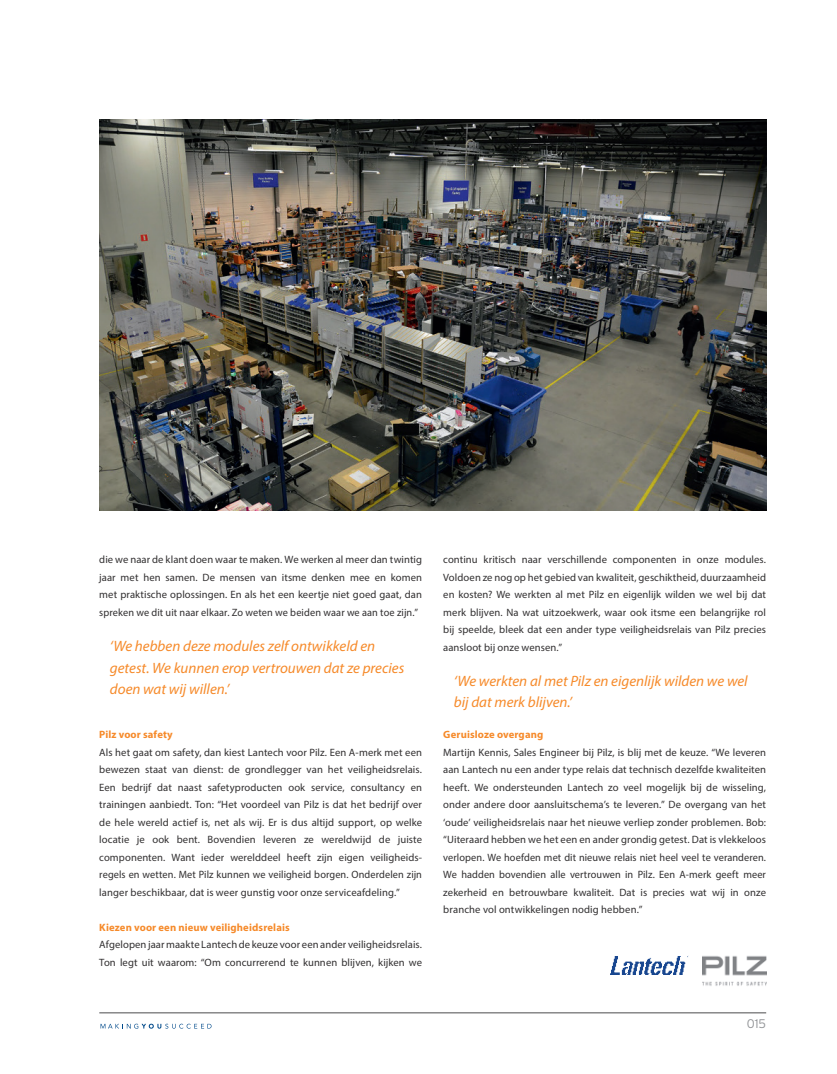
<style>
.page{position:relative;width:837px;height:1074px;background:#fff}
.page>*{position:absolute;margin:0;border:0;box-sizing:border-box;transform-origin:0 0}
.t1{font:italic 15px/21.2px "Myriad Pro";color:#f68a2a}
.t2{font:300 12.5px "Interstate";color:#939598}
.t3{font:10.62px/17.5px "Myriad Pro";letter-spacing:.01em;color:#312f30;text-align:justify}
.t4{font:700 10.62px "Myriad Pro";letter-spacing:.01em;color:#f68a2a}
</style>
<div class="page">
<hr style="left:99px;top:1012px;width:666px;height:1px;background:#4b4c4d">
<svg style="left:100px;top:1023px;width:111px;height:5px"></svg>
<img style="left:99px;top:119px;width:666px;height:392px">
<img style="left:610px;top:955px;width:79px;height:19px">
<img style="left:702px;top:956px;width:63px;height:30px">
<p class="t3" style="left:99px;top:551px;width:324px">die we naar de klant doen waar te maken. We werken al meer dan twintig jaar met hen samen. De mensen van itsme denken mee en komen met praktische oplossingen. En als het een keertje niet goed gaat, dan spreken we dit uit naar elkaar. Zo weten we beiden waar we aan toe zijn.”</p>
<h1 class="t1" style="left:110px;top:635px;width:296px">‘We hebben deze modules zelf ontwikkeld en getest. We kunnen erop vertrouwen dat ze precies doen wat wij willen.’</h1>
<p class="t4" style="left:99px;top:728px;width:75px">Pilz voor safety</p>
<p class="t3" style="left:99px;top:743px;width:324px">Als het gaat om safety, dan kiest Lantech voor Pilz. Een A-merk met een bewezen staat van dienst: de grondlegger van het veiligheidsrelais.<br>Een bedrijf dat naast safetyproducten ook service, consultancy en trainingen aanbiedt. Ton: “Het voordeel van Pilz is dat het bedrijf over de hele wereld actief is, net als wij. Er is dus altijd support, op welke locatie je ook bent. Bovendien leveren ze wereldwijd de juiste componenten. Want ieder werelddeel heeft zijn eigen veiligheids&shy;regels en wetten. Met Pilz kunnen we veiligheid borgen. Onderdelen zijn langer beschikbaar, dat is weer gunstig voor onze serviceafdeling.”</p>
<p class="t4" style="left:99px;top:920px;width:192px">Kiezen voor een nieuw veiligheidsrelais</p>
<p class="t3" style="left:99px;top:936px;width:324px">Afgelopen jaar maakte Lantech de keuze voor een ander veiligheidsrelais.<br>Ton legt uit waarom: “Om concurrerend te kunnen blijven, kijken we</p>
<p class="t3" style="left:443px;top:551px;width:324px">continu kritisch naar verschillende componenten in onze modules.<br>Voldoen ze nog op het gebied van kwaliteit, geschiktheid, duurzaamheid en kosten? We werkten al met Pilz en eigenlijk wilden we wel bij dat merk blijven. Na wat uitzoekwerk, waar ook itsme een belangrijke rol bij speelde, bleek dat een ander type veiligheidsrelais van Pilz precies aansloot bij onze wensen.”</p>
<h1 class="t1" style="left:454px;top:670px;width:295px">‘We werkten al met Pilz en eigenlijk wilden we wel bij dat merk blijven.’</h1>
<p class="t4" style="left:443px;top:728px;width:101px">Geruisloze overgang</p>
<p class="t3" style="left:443px;top:743px;width:324px">Martijn Kennis, Sales Engineer bij Pilz, is blij met de keuze. “We leveren aan Lantech nu een ander type relais dat technisch dezelfde kwaliteiten heeft. We ondersteunden Lantech zo veel mogelijk bij de wisseling, onder andere door aansluitschema’s te leveren.” De overgang van het ‘oude’ veiligheidsrelais naar het nieuwe verliep zonder problemen. Bob: “Uiteraard hebben we het een en ander grondig getest. Dat is vlekkeloos verlopen. We hoefden met dit nieuwe relais niet heel veel te veranderen.<br>We hadden bovendien alle vertrouwen in Pilz. Een A-merk geeft meer zekerheid en betrouwbare kwaliteit. Dat is precies wat wij in onze branche vol ontwikkelingen nodig hebben.”</p>
<p class="t2" style="left:746px;top:1016px;width:21px">015</p>
</div>
